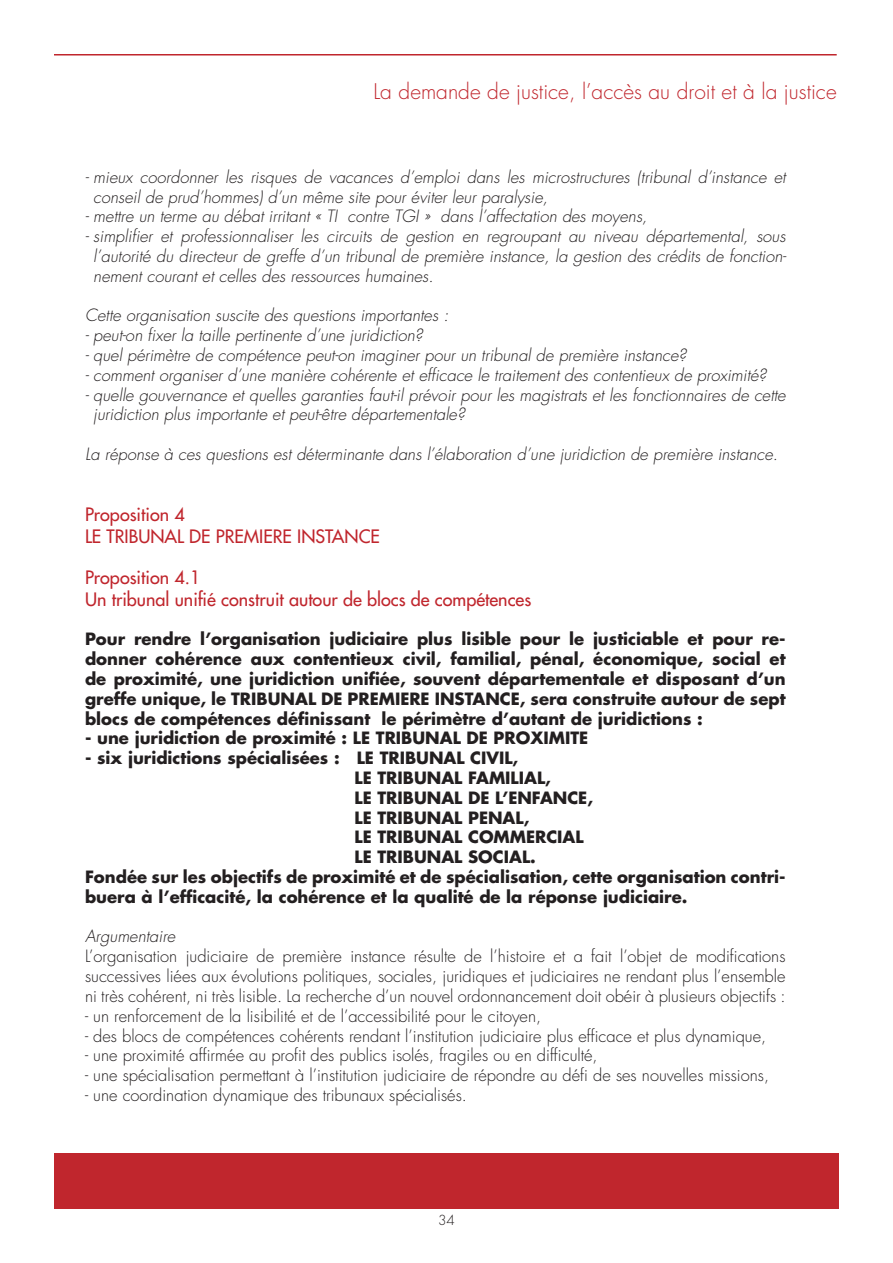
<style>
.page{position:relative;width:893px;height:1263px;background:#fff}
.page>*{position:absolute;margin:0;border:0;box-sizing:border-box;transform-origin:0 0}
.t1{font:300 21px "Futura";color:#c0262d}
.t2{font:18px/21.6px "Futura";color:#c0262d}
.t3{font:italic 300 16.5px/19.8px "Futura";color:#231f20}
.t4{font:700 16.5px/19.8px "Futura";color:#231f20;text-align:justify}
.t5{font:300 16.5px/19.8px "Futura";color:#231f20;text-align:justify}
.t6{font:300 13.5px "Futura";color:#231f20}
</style>
<div class="page">
<hr style="left:54px;top:54px;width:783px;height:2px;background:#c0262d">
<div style="left:54px;top:1154px;width:785px;height:55px;background:#c0262d"></div>
<p class="t1" style="left:373px;top:78px;width:465px">La demande de justice, l’accès au droit et à la justice</p>
<p class="t3" style="left:93px;top:167px;width:694px;text-indent:-8px">- mieux coordonner les risques de vacances d’emploi dans les microstructures (tribunal d’instance et conseil de prud’hommes) d’un même site pour éviter leur paralysie,</p>
<p class="t3" style="left:85px;top:207px;width:564px">- mettre un terme au débat irritant « TI contre TGI » dans l’affectation des moyens,</p>
<p class="t3" style="left:93px;top:226px;width:695px;text-align:justify;text-indent:-8px">- simplifier et professionnaliser les circuits de gestion en regroupant au niveau départemental, sous l’autorité du directeur de greffe d’un tribunal de première instance, la gestion des crédits de fonction&shy;nement courant et celles des ressources humaines.</p>
<p class="t3" style="left:85px;top:306px;width:365px">Cette organisation suscite des questions importantes :</p>
<p class="t3" style="left:85px;top:325px;width:340px">- peut-on fixer la taille pertinente d’une juridiction?</p>
<p class="t3" style="left:85px;top:345px;width:603px">- quel périmètre de compétence peut-on imaginer pour un tribunal de première instance?</p>
<p class="t3" style="left:85px;top:365px;width:683px">- comment organiser d’une manière cohérente et efficace le traitement des contentieux de proximité?</p>
<p class="t3" style="left:93px;top:385px;width:694px;text-indent:-8px">- quelle gouvernance et quelles garanties faut-il prévoir pour les magistrats et les fonctionnaires de cette juridiction plus importante et peut-être départementale?</p>
<p class="t3" style="left:85px;top:444px;width:694px">La réponse à ces questions est déterminante dans l’élaboration d’une juridiction de première instance.</p>
<p class="t2" style="left:85px;top:504px;width:296px">Proposition 4<br>LE TRIBUNAL DE PREMIERE INSTANCE</p>
<p class="t2" style="left:85px;top:567px;width:448px">Proposition 4.1<br>Un tribunal unifié construit autour de blocs de compétences</p>
<p class="t4" style="left:85px;top:629px;width:702px">Pour rendre l’organisation judiciaire plus lisible pour le justiciable et pour re&shy;donner cohérence aux contentieux civil, familial, pénal, économique, social et de proximité, une juridiction unifiée, souvent départementale et disposant d’un greffe unique, le TRIBUNAL DE PREMIERE INSTANCE, sera construite autour de sept blocs de compétences définissant le périmètre d’autant de juridictions :</p>
<p class="t4" style="left:85px;top:728px;width:505px">- une juridiction de proximité : LE TRIBUNAL DE PROXIMITE</p>
<p class="t4" style="left:85px;top:748px;width:435px">- six juridictions spécialisées : LE TRIBUNAL CIVIL,</p>
<p class="t4" style="left:355px;top:767px;width:198px">LE TRIBUNAL FAMILIAL,</p>
<p class="t4" style="left:355px;top:787px;width:240px">LE TRIBUNAL DE L’ENFANCE,</p>
<p class="t4" style="left:355px;top:807px;width:176px">LE TRIBUNAL PENAL,</p>
<p class="t4" style="left:355px;top:827px;width:231px">LE TRIBUNAL COMMERCIAL</p>
<p class="t4" style="left:355px;top:847px;width:183px">LE TRIBUNAL SOCIAL.</p>
<p class="t4" style="left:85px;top:866px;width:702px">Fondée sur les objectifs de proximité et de spécialisation, cette organisation contri-</p>
<p class="t4" style="left:85px;top:886px;width:604px">buera à l’efficacité, la cohérence et la qualité de la réponse judiciaire.</p>
<p class="t3" style="left:85px;top:927px;width:92px">Argumentaire</p>
<p class="t5" style="left:85px;top:946px;width:702px">L’organisation judiciaire de première instance résulte de l’histoire et a fait l’objet de modifications successives liées aux évolutions politiques, sociales, juridiques et judiciaires ne rendant plus l’ensemble ni très cohérent, ni très lisible. La recherche d’un nouvel ordonnancement doit obéir à plusieurs objectifs :</p>
<p class="t5" style="left:85px;top:1006px;width:458px">- un renforcement de la lisibilité et de l’accessibilité pour le citoyen,</p>
<p class="t5" style="left:85px;top:1026px;width:683px">- des blocs de compétences cohérents rendant l’institution judiciaire plus efficace et plus dynamique,</p>
<p class="t5" style="left:85px;top:1045px;width:514px">- une proximité affirmée au profit des publics isolés, fragiles ou en difficulté,</p>
<p class="t5" style="left:85px;top:1065px;width:686px">- une spécialisation permettant à l’institution judiciaire de répondre au défi de ses nouvelles missions,</p>
<p class="t5" style="left:85px;top:1085px;width:383px">- une coordination dynamique des tribunaux spécialisés.</p>
<p class="t6" style="left:438px;top:1211px;width:18px">34</p>
</div>
